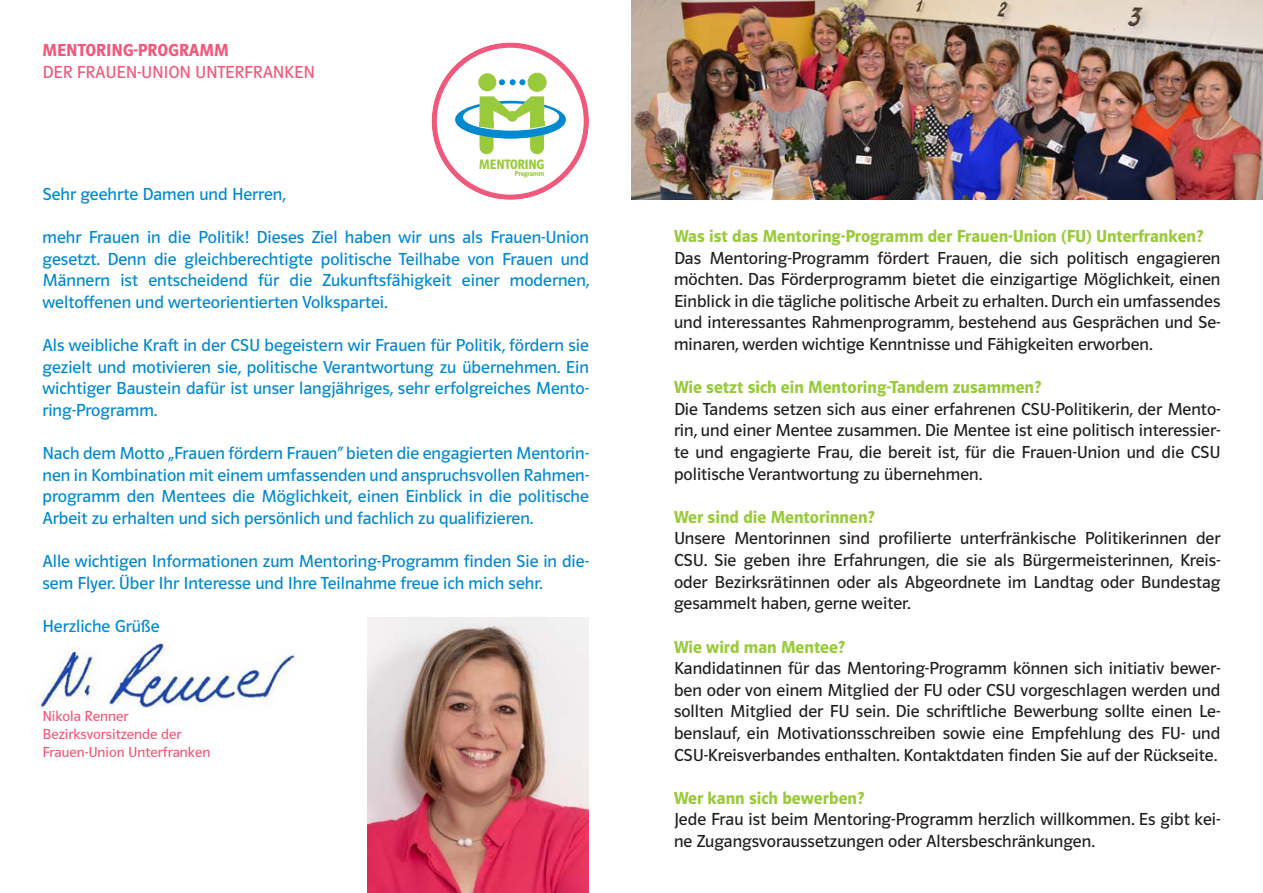
<style>
.page{position:relative;width:1263px;height:893px;background:#fff}
.page>*{position:absolute;margin:0;border:0;box-sizing:border-box;transform-origin:0 0}
.t1{font:18px/21.6px "Polo 22 R Buch";color:#231f20;text-align:justify}
.t2{font:18px/21.6px "Polo 22 R Buch";color:#0089cf;text-align:justify}
.t3{font:600 18px "Polo 22 R";color:#99ca3b}
.t4{font:18px "Polo 22 R Buch";color:#f0597c}
.t5{font:600 18px "Polo 22 R";color:#f0597c}
.t6{font:15px/18px "CSU Schrift 2000";color:#f0597c}
.t7{font:600 14.1px "Polo 22 R Headline";color:#99ca3b;scale:.95 1}
.t8{font:600 7.5px "Polo 22 R Headline";color:#99ca3b;scale:.95 1}
</style>
<div class="page">
<img style="left:37px;top:641px;width:259px;height:67px">
<img style="left:368px;top:617px;width:221px;height:276px">
<svg style="left:432px;top:43px;width:157px;height:157px"></svg>
<div style="left:432px;top:43px;width:157px;height:157px;border:5px solid #f0597c;border-radius:50%"></div>
<svg style="left:499px;top:79px;width:26px;height:6px"></svg>
<div style="left:478px;top:73px;width:18px;height:18px;background:#99ca3b;border-radius:50%"></div>
<div style="left:528px;top:73px;width:18px;height:18px;background:#99ca3b;border-radius:50%"></div>
<div style="left:527px;top:73px;width:20px;height:19px;border:1px solid #99ca3b;border-radius:50%"></div>
<div style="left:530px;top:105px;width:14px;height:42px;background:#99ca3b"></div>
<div style="left:479px;top:105px;width:14px;height:42px;background:#99ca3b"></div>
<svg style="left:456px;top:96px;width:109px;height:42px"></svg>
<hr style="left:479px;top:122px;width:14px;height:4px;background:#99ca3b">
<div style="left:530px;top:121px;width:14px;height:5px;background:#99ca3b"></div>
<img style="left:631px;top:0;width:632px;height:200px">
<p class="t5" style="left:43px;top:41px;width:172px">Mentorin g-programm</p>
<p class="t4" style="left:43px;top:62px;width:54px">Der Frauen</p>
<p class="t4" style="left:137px;top:62px;width:80px">-Union Unterfranken</p>
<p class="t7" style="left:479px;top:157px;width:70px">MENTORING</p>
<p class="t8" style="left:515px;top:170px;width:33px">Programm</p>
<p class="t2" style="left:43px;top:183px;width:245px">Sehr geehrte Damen und Herren,</p>
<p class="t2" style="left:43px;top:227px;width:548px">mehr Frauen in die Politik! Dieses Ziel haben wir uns als Frauen-Union gesetzt. Denn die gleichberechtigte politische Teilhabe von Frauen und Männern ist entscheidend für die Zukunftsfähigkeit einer modernen, weltoffenen und werteorientierten Volkspartei.</p>
<p class="t2" style="left:43px;top:335px;width:548px">Als weibliche Kraft in der CSU begeistern wir Frauen für Politik, fördern sie gezielt und motivieren sie, politische Verantwortung zu übernehmen. Ein wichtiger Baustein dafür ist unser langjähriges, sehr erfolgreiches Mento&shy;ring-Programm.</p>
<p class="t2" style="left:43px;top:443px;width:548px">Nach dem Motto „Frauen fördern Frauen“ bieten die engagierten Mentorin&shy;nen in Kombination mit einem umfassenden und anspruchsvollen Rahmen&shy;programm den Mentees die Möglichkeit, einen Einblick in die politische Arbeit zu erhalten und sich persönlich und fachlich zu qualifizieren.</p>
<p class="t2" style="left:43px;top:551px;width:548px">Alle wichtigen Informationen zum Mentoring-Programm finden Sie in die&shy;sem Flyer. Über Ihr Interesse und Ihre Teilnahme freue ich mich sehr.</p>
<p class="t2" style="left:43px;top:615px;width:119px">Herzliche Grüße</p>
<p class="t6" style="left:43px;top:707px;width:169px">Nikola Renner<br>Bezirksvorsitzende der<br>Frauen-Union Unterfranken</p>
<p class="t3" style="left:674px;top:227px;width:531px">Was ist das Mentoring-Programm der Frauen-Union (FU) Unterfranken?</p>
<p class="t1" style="left:674px;top:247px;width:548px">Das Mentoring-Programm fördert Frauen, die sich politisch engagieren möchten. Das Förderprogramm bietet die einzigartige Möglichkeit, einen Einblick in die tägliche politische Arbeit zu erhalten. Durch ein umfassendes und interessantes Rahmenprogramm, bestehend aus Gesprächen und Se&shy;minaren, werden wichtige Kenntnisse und Fähigkeiten erworben.</p>
<p class="t3" style="left:674px;top:378px;width:369px">Wie setzt sich ein Mentoring-Tandem zusammen?</p>
<p class="t1" style="left:674px;top:398px;width:548px">Die Tandems setzen sich aus einer erfahrenen CSU-Politikerin, der Mento&shy;rin, und einer Mentee zusammen. Die Mentee ist eine politisch interessier&shy;te und engagierte Frau, die bereit ist, für die Frauen-Union und die CSU politische Verantwortung zu übernehmen.</p>
<p class="t3" style="left:674px;top:507px;width:202px">Wer sind die Mentorinnen?</p>
<p class="t1" style="left:674px;top:528px;width:548px">Unsere Mentorinnen sind profilierte unterfränkische Politikerinnen der CSU. Sie geben ihre Erfahrungen, die sie als Bürgermeisterinnen, Kreis&shy;oder Bezirksrätinnen oder als Abgeordnete im Landtag oder Bundestag gesammelt haben, gerne weiter.</p>
<p class="t3" style="left:674px;top:637px;width:172px">Wie wird man Mentee?</p>
<p class="t1" style="left:674px;top:657px;width:548px">Kandidatinnen für das Mentoring-Programm können sich initiativ bewer&shy;ben oder von einem Mitglied der FU oder CSU vorgeschlagen werden und sollten Mitglied der FU sein. Die schriftliche Bewerbung sollte einen Le&shy;benslauf, ein Motivationsschreiben sowie eine Empfehlung des FU- und CSU-Kreisverbandes enthalten. Kontaktdaten finden Sie auf der Rückseite.</p>
<p class="t3" style="left:674px;top:788px;width:192px">Wer kann sich bewerben?</p>
<p class="t1" style="left:674px;top:809px;width:548px">Jede Frau ist beim Mentoring-Programm herzlich willkommen. Es gibt kei&shy;ne Zugangsvoraussetzungen oder Altersbeschränkungen.</p>
</div>
